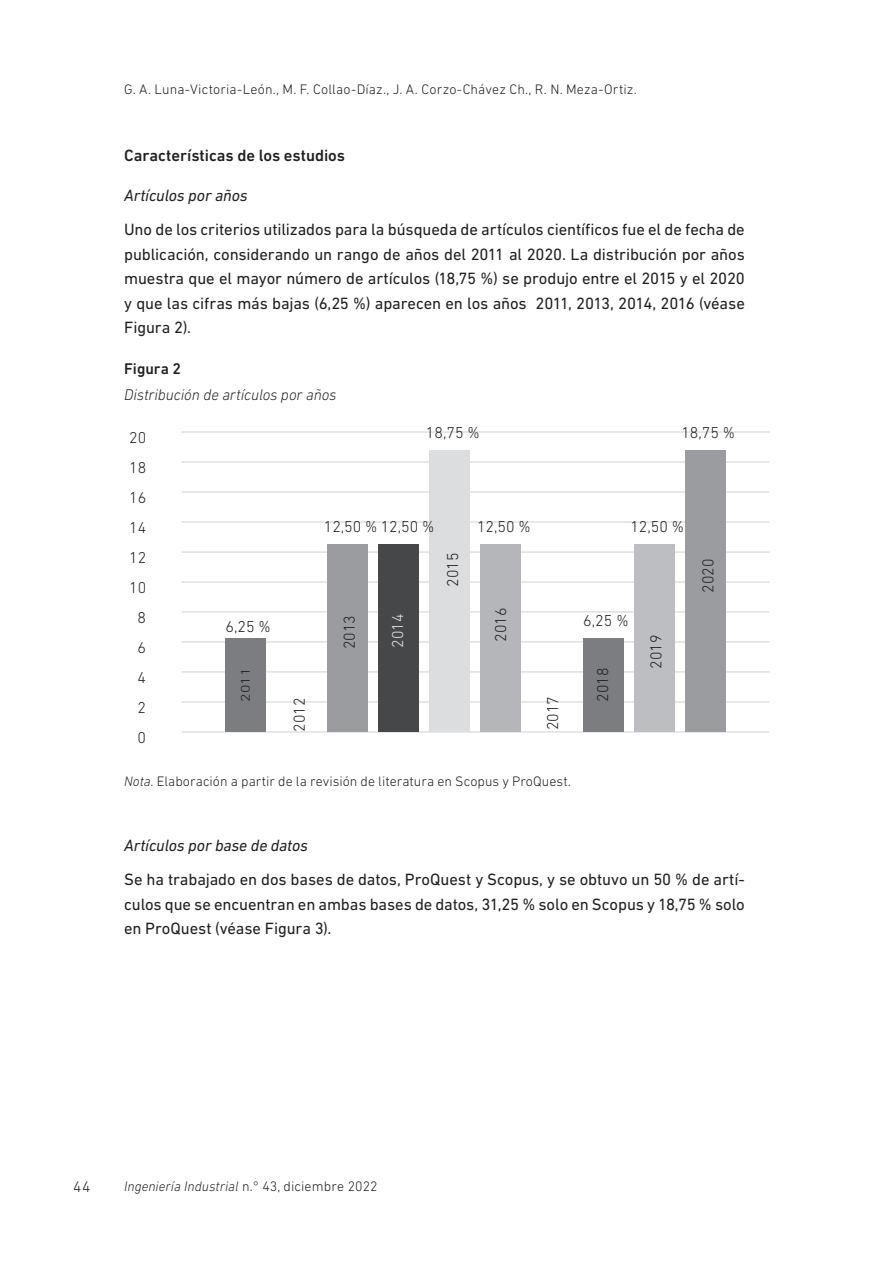
<style>
.page{position:relative;width:869px;height:1265px;background:#fff}
.page>*{position:absolute;margin:0;border:0;box-sizing:border-box;transform-origin:0 0}
._01_TEXTO_INICI0{font:16.62px/24.5px "DIN Next LT Pro";letter-spacing:-.005em;color:#231f20;text-align:justify}
._03_INTER_3{font:italic 16.62px "DIN Next LT Pro";letter-spacing:-.01em;color:#231f20}
._02_FUENTE{font:500 16.62px "DIN Next LT Pro";letter-spacing:-.005em;color:#231f20}
.t1{font:300 16.1px "DIN Next LT Pro";color:#231f20}
.t2{font:300 16.1px "DIN Next LT Pro";color:#e6e7e9}
._02_TITULO_TABLA_FIGURA{font:italic 300 15.75px "DIN Next LT Pro";letter-spacing:-.005em;color:#231f20}
._02_num_TITULO_tabla-figura{font:500 15.75px "DIN Next LT Pro";color:#231f20}
.t3{font:300 15.75px "DIN Next LT Pro";color:#231f20}
._02_FUENTE-2{font:300 14px "DIN Next LT Pro";letter-spacing:.01em;color:#231f20}
.t4{font:italic 300 14px "DIN Next LT Pro";color:#231f20}
.t5{font:300 12.78px "DIN Next LT Pro";color:#231f20;scale:1.25 1}
.s1{font-style:italic}
.s2{font-style:normal}
</style>
<div class="page">
<hr style="left:181px;top:731px;width:588px;height:2px;background:#dcdddf">
<hr style="left:181px;top:701px;width:588px;height:2px;background:#dcdddf">
<hr style="left:181px;top:671px;width:588px;height:2px;background:#dcdddf">
<hr style="left:181px;top:641px;width:588px;height:2px;background:#dcdddf">
<hr style="left:181px;top:611px;width:588px;height:2px;background:#dcdddf">
<hr style="left:181px;top:581px;width:588px;height:2px;background:#dcdddf">
<hr style="left:181px;top:551px;width:588px;height:2px;background:#dcdddf">
<hr style="left:181px;top:521px;width:588px;height:2px;background:#dcdddf">
<hr style="left:181px;top:491px;width:588px;height:2px;background:#dcdddf">
<hr style="left:181px;top:461px;width:588px;height:2px;background:#dcdddf">
<hr style="left:181px;top:431px;width:588px;height:2px;background:#dcdddf">
<div style="left:225px;top:638px;width:40px;height:94px;background:#7b7d80"></div>
<div style="left:327px;top:544px;width:41px;height:188px;background:#9b9ca0"></div>
<div style="left:378px;top:544px;width:41px;height:188px;background:#464748"></div>
<div style="left:429px;top:451px;width:41px;height:281px;background:#dcdddf"></div>
<div style="left:480px;top:544px;width:41px;height:188px;background:#b5b6ba"></div>
<div style="left:582px;top:638px;width:41px;height:94px;background:#7b7d80"></div>
<div style="left:633px;top:544px;width:41px;height:188px;background:#bdbec1"></div>
<div style="left:684px;top:451px;width:41px;height:281px;background:#9b9ca0"></div>
<p class="_02_FUENTE-2" style="left:124px;top:81px;width:514px">G. A. Luna-Victoria-León., M. F. Collao-Díaz., J. A. Corzo-Chávez Ch., R. N. Meza-Ortiz.</p>
<p class="_02_FUENTE" style="left:124px;top:146px;width:222px">Características de los estudios</p>
<p class="_03_INTER_3" style="left:124px;top:185px;width:125px">Artículos por años</p>
<p class="_01_TEXTO_INICI0" style="left:124px;top:217px;width:622px">Uno de los criterios utilizados para la búsqueda de artículos científicos fue el de fecha de publicación, considerando un rango de años del 2011 al 2020. La distribución por años muestra que el mayor número de artículos (18,75 %) se produjo entre el 2015 y el 2020 y que las cifras más bajas (6,25 %) aparecen en los años 2011, 2013, 2014, 2016 (véase Figura 2).</p>
<p class="_02_num_TITULO_tabla-figura" style="left:124px;top:359px;width:58px">Figura 2</p>
<p class="_02_TITULO_TABLA_FIGURA" style="left:124px;top:386px;width:214px">Distribución de artículos por años</p>
<p class="t1" style="left:129px;top:428px;width:19px">20</p>
<p class="t1" style="left:129px;top:458px;width:19px">18</p>
<p class="t1" style="left:129px;top:488px;width:19px">16</p>
<p class="t1" style="left:129px;top:518px;width:19px">14</p>
<p class="t1" style="left:129px;top:548px;width:19px">12</p>
<p class="t1" style="left:129px;top:578px;width:19px">10</p>
<p class="t1" style="left:137px;top:608px;width:10px">8</p>
<p class="t1" style="left:137px;top:638px;width:10px">6</p>
<p class="t1" style="left:137px;top:668px;width:10px">4</p>
<p class="t1" style="left:137px;top:698px;width:10px">2</p>
<p class="t1" style="left:137px;top:728px;width:10px">0</p>
<p class="t1" style="left:426px;top:424px;width:55px">18,75 %</p>
<p class="t1" style="left:225px;top:617px;width:47px">6,25 %</p>
<p class="t5" style="left:238px;top:702px;width:29px;rotate:-90deg">2011</p>
<p class="t1" style="left:290px;top:732px;width:36px;rotate:-90deg">2012</p>
<p class="t1" style="left:323px;top:518px;width:112px">12,50 % 12,50 %</p>
<p class="t1" style="left:340px;top:649px;width:36px;rotate:-90deg">2013</p>
<p class="t2" style="left:388px;top:648px;width:36px;rotate:-90deg">2014</p>
<p class="t1" style="left:443px;top:587px;width:36px;rotate:-90deg">2015</p>
<p class="t1" style="left:477px;top:518px;width:55px">12,50 %</p>
<p class="t1" style="left:491px;top:642px;width:36px;rotate:-90deg">2016</p>
<p class="t1" style="left:543px;top:730px;width:36px;rotate:-90deg">2017</p>
<p class="_02_FUENTE-2" style="left:124px;top:774px;width:448px"><span class="s1">Nota</span>. Elaboración a partir de la revisión de literatura en Scopus y ProQuest.</p>
<p class="t1" style="left:681px;top:424px;width:55px">18,75 %</p>
<p class="t1" style="left:630px;top:518px;width:55px">12,50 %</p>
<p class="t1" style="left:583px;top:611px;width:47px">6,25 %</p>
<p class="t1" style="left:593px;top:702px;width:36px;rotate:-90deg">2018</p>
<p class="t1" style="left:646px;top:669px;width:36px;rotate:-90deg">2019</p>
<p class="t1" style="left:698px;top:593px;width:36px;rotate:-90deg">2020</p>
<p class="_03_INTER_3" style="left:124px;top:835px;width:185px">Artículos por base de datos</p>
<p class="_01_TEXTO_INICI0" style="left:124px;top:867px;width:622px">Se ha trabajado en dos bases de datos, ProQuest y Scopus, y se obtuvo un 50 % de artí&shy;culos que se encuentran en ambas bases de datos, 31,25 % solo en Scopus y 18,75 % solo en ProQuest (véase Figura 3).</p>
<p class="t3" style="left:73px;top:1178px;width:19px">44</p>
<p class="t4" style="left:124px;top:1178px;width:255px">Ingeniería Industrial <span class="s2">n.° 43, diciembre 2022</span></p>
</div>
